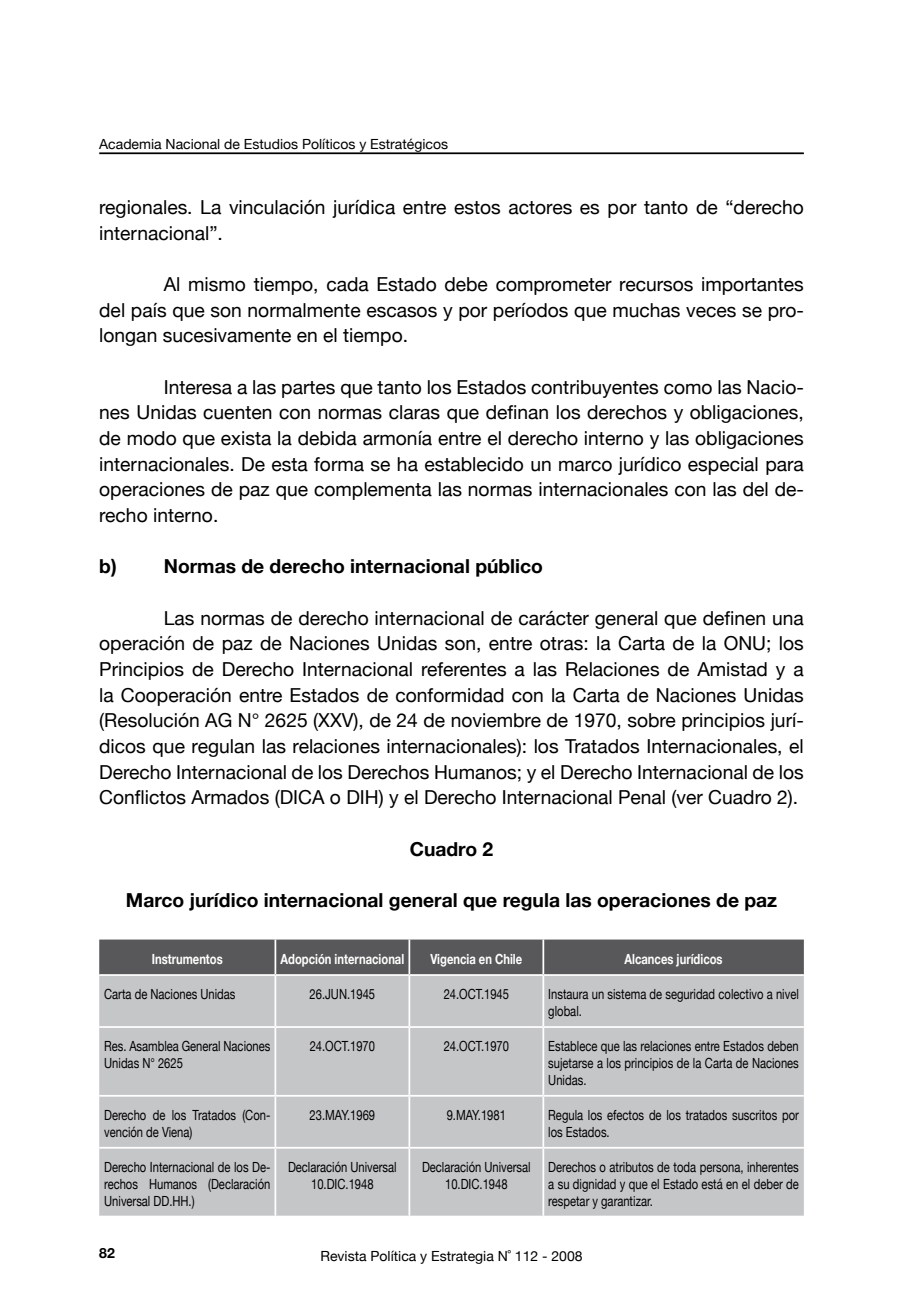
<style>
.page{position:relative;width:918px;height:1315px;background:#fff}
.page>*{position:absolute;margin:0;border:0;box-sizing:border-box;transform-origin:0 0}
.t1{font:19.25px/25.7px "Helvetica Neue";color:#000;text-align:justify}
.t2{font:700 19.25px "Helvetica Neue";color:#000}
.t3{font:14px/16.8px "Helvetica Neue";color:#000;scale:.8 1}
.t4{font:14px "Helvetica Neue";color:#000}
.t5{font:700 14px "Helvetica Neue";color:#fff;scale:.8 1}
.t6{font:700 14px "Helvetica Neue";color:#000}
</style>
<div class="page">
<hr style="left:99px;top:152px;width:705px;height:2px;background:#000">
<div style="left:99px;top:939px;width:705px;height:35px;background:#58585a"></div>
<div style="left:99px;top:976px;width:705px;height:239px;background:#c5c6c8"></div>
<hr style="left:274px;top:939px;width:2px;height:35px;background:#fff">
<hr style="left:408px;top:939px;width:2px;height:35px;background:#fff">
<hr style="left:542px;top:939px;width:2px;height:35px;background:#fff">
<hr style="left:274px;top:976px;width:2px;height:50px;background:#fff">
<hr style="left:408px;top:976px;width:2px;height:50px;background:#fff">
<hr style="left:542px;top:976px;width:2px;height:50px;background:#fff">
<hr style="left:99px;top:1026px;width:176px;height:2px;background:#fff">
<hr style="left:275px;top:1026px;width:134px;height:2px;background:#fff">
<hr style="left:274px;top:1028px;width:2px;height:67px;background:#fff">
<hr style="left:409px;top:1026px;width:134px;height:2px;background:#fff">
<hr style="left:408px;top:1028px;width:2px;height:67px;background:#fff">
<hr style="left:543px;top:1026px;width:261px;height:2px;background:#fff">
<hr style="left:542px;top:1028px;width:2px;height:67px;background:#fff">
<hr style="left:99px;top:1095px;width:176px;height:1px;background:#fff">
<hr style="left:275px;top:1095px;width:134px;height:1px;background:#fff">
<hr style="left:274px;top:1096px;width:2px;height:51px;background:#fff">
<hr style="left:409px;top:1095px;width:134px;height:1px;background:#fff">
<hr style="left:408px;top:1096px;width:2px;height:51px;background:#fff">
<hr style="left:543px;top:1095px;width:261px;height:1px;background:#fff">
<hr style="left:542px;top:1096px;width:2px;height:51px;background:#fff">
<hr style="left:99px;top:1147px;width:176px;height:1px;background:#fff">
<hr style="left:275px;top:1147px;width:134px;height:1px;background:#fff">
<hr style="left:274px;top:1148px;width:2px;height:67px;background:#fff">
<hr style="left:409px;top:1147px;width:134px;height:1px;background:#fff">
<hr style="left:408px;top:1148px;width:2px;height:67px;background:#fff">
<hr style="left:543px;top:1147px;width:261px;height:1px;background:#fff">
<hr style="left:542px;top:1148px;width:2px;height:67px;background:#fff">
<p class="t4" style="left:99px;top:136px;width:350px">Academia Nacional de Estudios Políticos y Estratégicos</p>
<p class="t1" style="left:99px;top:194px;width:706px">regionales. La vinculación jurídica entre estos actores es por tanto de “derecho internacional”.</p>
<p class="t1" style="left:99px;top:271px;width:706px;text-indent:64px">Al mismo tiempo, cada Estado debe comprometer recursos importantes del país que son normalmente escasos y por períodos que muchas veces se pro&shy;longan sucesivamente en el tiempo.</p>
<p class="t1" style="left:99px;top:374px;width:706px;text-indent:64px">Interesa a las partes que tanto los Estados contribuyentes como las Nacio&shy;nes Unidas cuenten con normas claras que definan los derechos y obligaciones, de modo que exista la debida armonía entre el derecho interno y las obligaciones internacionales. De esta forma se ha establecido un marco jurídico especial para operaciones de paz que complementa las normas internacionales con las del de&shy;recho interno.</p>
<p class="t2" style="left:99px;top:554px;width:19px">b)</p>
<p class="t2" style="left:164px;top:554px;width:381px">Normas de derecho internacional público</p>
<p class="t1" style="left:99px;top:605px;width:706px;text-indent:65px">Las normas de derecho internacional de carácter general que definen una operación de paz de Naciones Unidas son, entre otras: la Carta de la ONU; los Principios de Derecho I nternacional referentes a las Relaciones de Amistad y a la Cooperación entre Estados de conformidad con la Carta de Naciones Unidas (Resolución AG N° 2625 (XXV), de 24 de noviembre de 1970, sobre principios jurí&shy;dicos que regulan las relaciones internacionales): los Tratados Internacionales, el Derecho Internacional de los Derechos Humanos; y el Derecho Internacional de los Conflictos Armados (DICA o DIH) y el Derecho Internacional Penal (ver Cuadro 2).</p>
<p class="t2" style="left:410px;top:837px;width:85px">Cuadro 2</p>
<p class="t2" style="left:126px;top:888px;width:653px">Marco jurídico internacional general que regula las operaciones de paz</p>
<p class="t5" style="left:152px;top:950px;width:90px">Instrumentos</p>
<p class="t5" style="left:280px;top:950px;width:156px">Adopción internacional</p>
<p class="t5" style="left:430px;top:950px;width:116px">Vigencia en Chile</p>
<p class="t5" style="left:624px;top:950px;width:124px">Alcances jurídicos</p>
<p class="t3" style="left:104px;top:985px;width:166px">Carta de Naciones Unidas</p>
<p class="t3" style="left:310px;top:985px;width:83px">26.JUN.1945</p>
<p class="t3" style="left:444px;top:985px;width:83px">24.OCT.1945</p>
<p class="t3" style="left:548px;top:985px;width:315px">I nstaura un sistema de seguridad colectivo a nivel global.</p>
<p class="t3" style="left:104px;top:1037px;width:209px">Res. Asamblea General Naciones<br>Unidas N° 2625</p>
<p class="t3" style="left:310px;top:1037px;width:83px">24.OCT.1970</p>
<p class="t3" style="left:444px;top:1037px;width:83px">24.OCT.1970</p>
<p class="t3" style="left:548px;top:1037px;width:315px;text-align:justify">Establece que las relaciones entre Estados deben sujetarse a los principios de la Carta de Naciones Unidas.</p>
<p class="t3" style="left:104px;top:1106px;width:209px">Derecho de los Tratados (Con&shy;vención de Viena)</p>
<p class="t3" style="left:310px;top:1106px;width:83px">23.MAY.1969</p>
<p class="t3" style="left:447px;top:1106px;width:76px">9.MAY.1981</p>
<p class="t3" style="left:548px;top:1106px;width:315px">Regula los efectos de los tratados suscritos por los Estados.</p>
<p class="t3" style="left:104px;top:1158px;width:209px;text-align:justify">Derecho I nternacional de los De&shy;rechos Humanos (Declaración Universal DD.HH.)</p>
<p class="t3" style="left:288px;top:1158px;width:137px;text-align:center">Declaración Universal<br>10.DIC.1948</p>
<p class="t3" style="left:422px;top:1158px;width:137px;text-align:center">Declaración Universal<br>10.DIC.1948</p>
<p class="t3" style="left:548px;top:1158px;width:315px;text-align:justify">Derechos o atributos de toda persona, inherentes a su dignidad y que el Estado está en el deber de respetar y garantizar.</p>
<p class="t6" style="left:99px;top:1244px;width:17px">82</p>
<p class="t4" style="left:320px;top:1247px;width:264px">Revista Política y Estrategia N˚ 112 - 2008</p>
</div>
